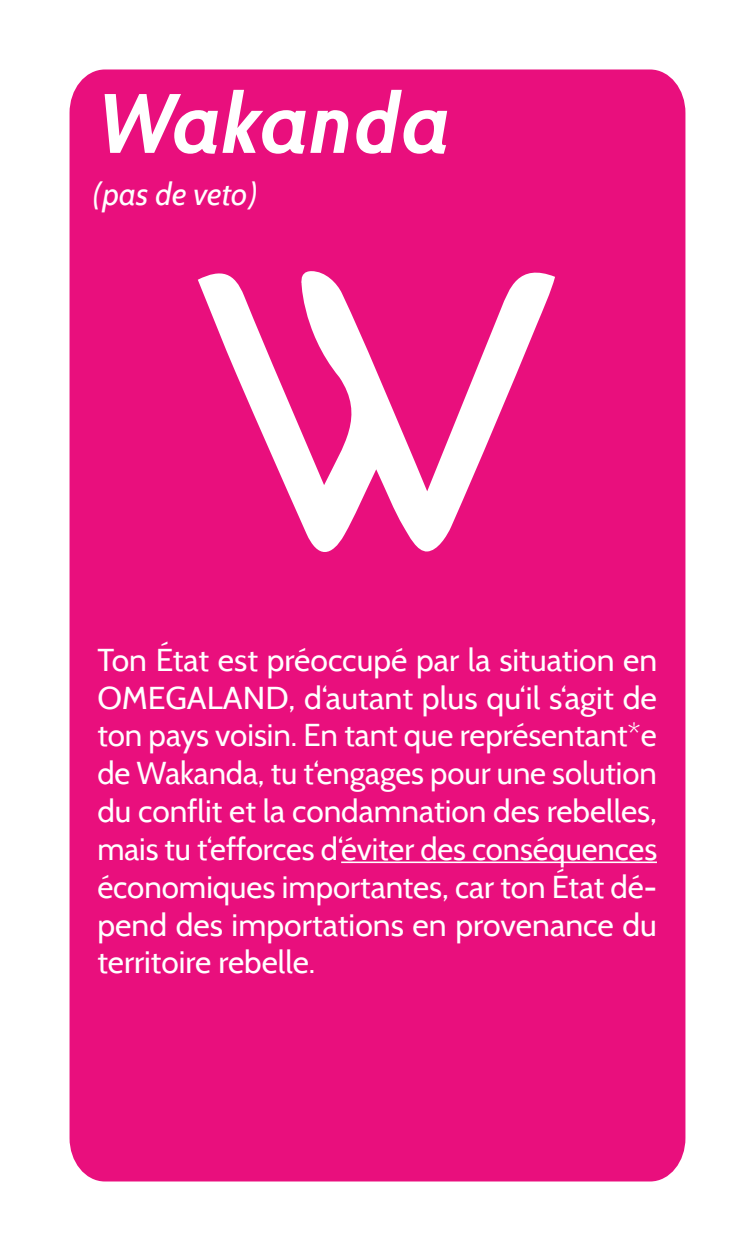
<style>
.page{position:relative;width:755px;height:1251px;background:#fff}
.page>*{position:absolute;margin:0;border:0;box-sizing:border-box;transform-origin:0 0}
.t1{font:italic 700 84px "Cabin";color:#fff}
.Blocksatz{font:31.5px/37.8px "Cabin";color:#fff;text-align:justify}
.t2{font:italic 31.5px "Cabin";color:#fff}
</style>
<div class="page">
<div style="left:69px;top:69px;width:617px;height:1113px;background:#e90f7d"></div>
<hr style="left:341px;top:861px;width:315px;height:1px;background:#fff">
<svg style="left:198px;top:262px;width:356px;height:296px;fill:#e90f7d"></svg>
<p class="t1" style="left:97px;top:73px;width:355px">Wakanda</p>
<p class="t2" style="left:93px;top:175px;width:165px">(pas de veto)</p>
<p class="Blocksatz" style="left:97px;top:640px;width:561px">Ton État est préoccupé par la situation en OMEGALAND, d‘autant plus qu‘il s‘agit de ton pays voisin. En tant que représentant*e de Wakanda, tu t‘engages pour une solution du conflit et la condamnation des rebelles, mais tu t‘efforces d‘éviter des conséquences économiques importantes, car ton État dé&shy;pend des importations en provenance du territoire rebelle.</p>
</div>
